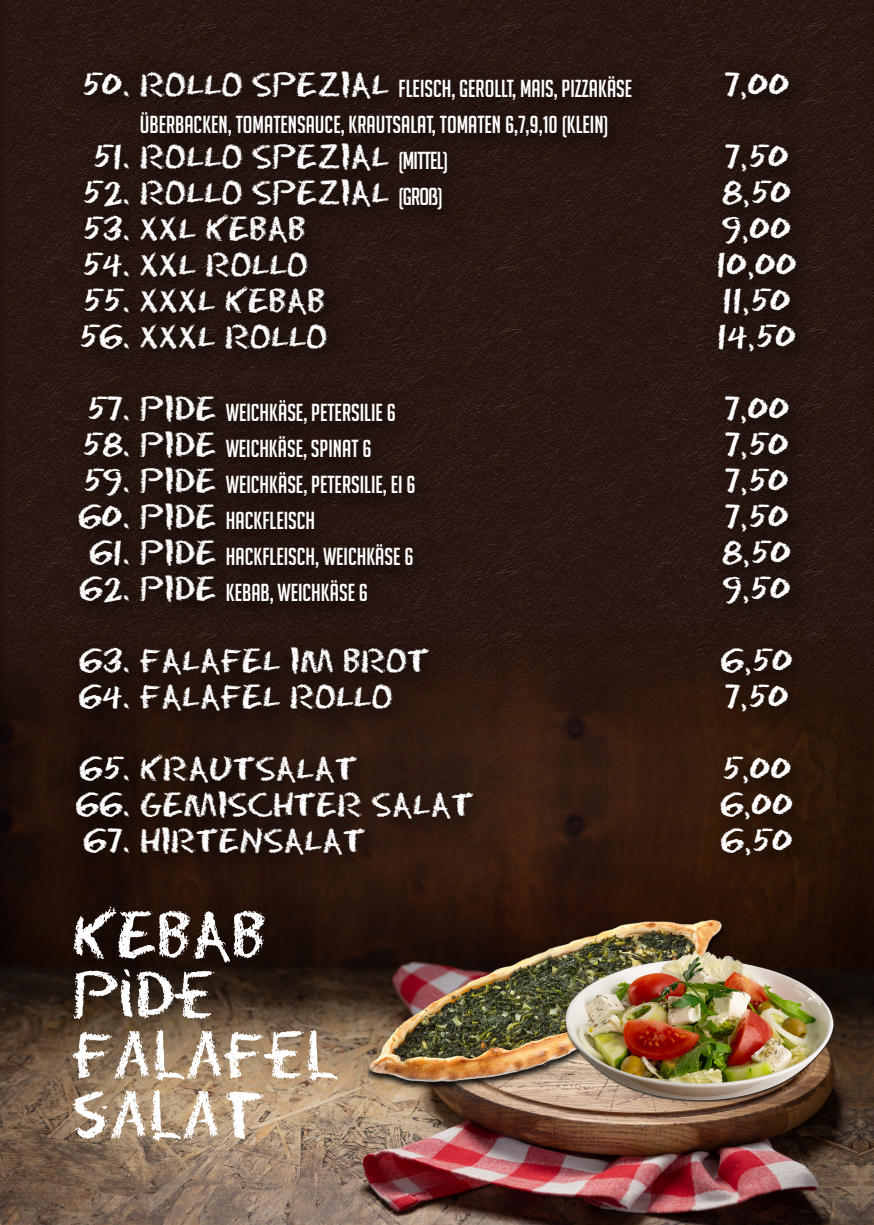
<style>
.page{position:relative;width:874px;height:1225px;background:#fff}
.page>*{position:absolute;margin:0;border:0;box-sizing:border-box;transform-origin:0 0}
.t1{font:60px/60px "Eraser";color:#fff}
.t2{font:36px/36px "Eraser Dust";color:#fff}
.t3{font:24px/36px "Big Noodle Titling";color:#fff}
.s1{font-family:"Eraser Dust";font-size:36px}
.s2{font-family:"Big Noodle Titling";font-size:24px}
</style>
<div class="page">
<img style="left:0;top:0;width:873px;height:1225px">
<svg style="left:127px;top:58px;width:529px;height:821px;fill:#27150e"></svg>
<div style="left:62px;top:59px;width:90px;height:820px;background:linear-gradient(to bottom,#281712,#1f0f09)"></div>
<svg style="left:704px;top:59px;width:117px;height:820px;fill:#27150c"></svg>
<p class="t3" style="left:140px;top:70px;width:493px"><span class="s1">ROLLO SPEZIAL</span> FLEISCH, GEROLLT, MAIS, PIZZAKÄSE<br>ÜBERBACKEN, TOMATENSAUCE, KRAUTSALAT, TOMATEN 6,7,9,10 (KLEIN)</p>
<p class="t2" style="left:93px;top:137px;width:356px">51. ROLLO SPEZIAL <span class="s2">(MITTEL)</span></p>
<p class="t2" style="left:83px;top:173px;width:361px">52. ROLLO SPEZIAL <span class="s2">(GROß)</span></p>
<p class="t2" style="left:82px;top:209px;width:225px">53. XXL KEBAB</p>
<p class="t2" style="left:82px;top:245px;width:227px">54. XXL ROLLO</p>
<p class="t2" style="left:83px;top:281px;width:244px">55. XXXL KEBAB</p>
<p class="t2" style="left:79px;top:317px;width:250px">56. XXXL ROLLO</p>
<p class="t2" style="left:82px;top:65px;width:50px">50.</p>
<p class="t2" style="left:78px;top:389px;width:54px;text-align:center">57.<br>58.<br>59.<br>60.<br>61.<br>62.</p>
<p class="t3" style="left:140px;top:394px;width:277px"><span class="s1">PIDE</span> WEICHKÄSE, PETERSILIE 6<br><span class="s1">PIDE</span> WEICHKÄSE, SPINAT 6<br><span class="s1">PIDE</span> WEICHKÄSE, PETERSILIE, EI 6<br><span class="s1">PIDE</span> HACKFLEISCH<br><span class="s1">PIDE</span> HACKFLEISCH, WEICHKÄSE 6<br><span class="s1">PIDE</span> KEBAB, WEICHKÄSE 6</p>
<p class="t2" style="left:79px;top:641px;width:352px">63. FALAFEL IM BROT</p>
<p class="t2" style="left:78px;top:677px;width:315px">64. FALAFEL ROLLO</p>
<p class="t2" style="left:79px;top:749px;width:279px">65. KRAUTSALAT</p>
<p class="t2" style="left:75px;top:785px;width:399px">66. GEMISCHTER SALAT</p>
<p class="t2" style="left:83px;top:821px;width:283px">67. HIRTENSALAT</p>
<p class="t1" style="left:72px;top:905px;width:268px">KEBAB<br>PIDE<br>FALAFEL<br>SALAT</p>
<p class="t2" style="left:723px;top:47px;width:67px;line-height:72px">7,00<br>7,50</p>
<p class="t2" style="left:716px;top:173px;width:82px">8,50<br>9,00<br>10,00<br>11,50<br>14,50</p>
<p class="t2" style="left:721px;top:389px;width:71px;text-align:justify">7,00<br>7,50<br>7,50<br>7,50<br>8,50<br>9,50</p>
<p class="t2" style="left:720px;top:641px;width:74px">6,50<br>7,50</p>
<p class="t2" style="left:719px;top:749px;width:75px;text-align:justify">5,00<br>6,00<br>6,50</p>
</div>
